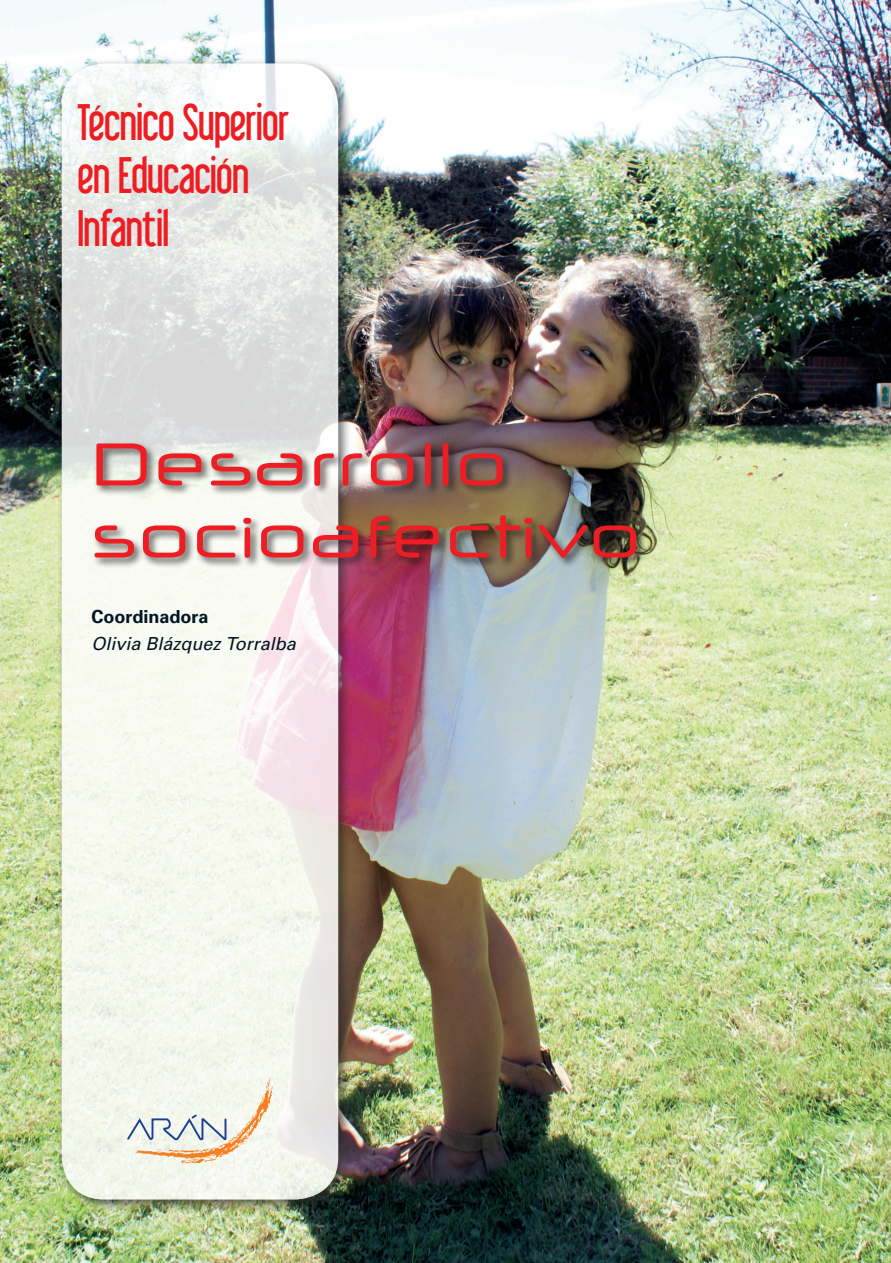
<style>
.page{position:relative;width:891px;height:1263px;background:#fff}
.page>*{position:absolute;margin:0;border:0;box-sizing:border-box;transform-origin:0 0}
.t1{font:60px/72px "Neuropol X Free";color:#ee1d23}
.t2{font:45px "Libel Suit";color:#ee1d23}
.TEXTO_GENERAL{font:italic 18px "Univers";color:#011622}
.TEXTO_GENERAL-2{font:700 18px "Univers";color:#011622}
</style>
<div class="page">
<img style="left:0;top:0;width:890px;height:1262px">
<div style="left:57px;top:59px;width:294px;height:1153px;background:#231f20;opacity:.75"></div>
<svg style="left:62px;top:63px;width:276px;height:1136px;fill:#f4f6ec"></svg>
<div style="left:92px;top:440px;width:555px;height:129px;background:#231f20;opacity:.75"></div>
<svg style="left:125px;top:1077px;width:148px;height:86px"></svg>
<p class="t2" style="left:78px;top:96px;width:213px">Técnico Superior</p>
<p class="t2" style="left:78px;top:148px;width:173px">en Educación</p>
<p class="t2" style="left:78px;top:201px;width:93px">Infantil</p>
<p class="t1" style="left:91px;top:426px;width:552px">Desarrollo socioafectivo</p>
<p class="TEXTO_GENERAL-2" style="left:91px;top:605px;width:119px">Coordinadora</p>
<p class="TEXTO_GENERAL" style="left:91px;top:633px;width:206px">Olivia Blázquez Torralba</p>
</div>
